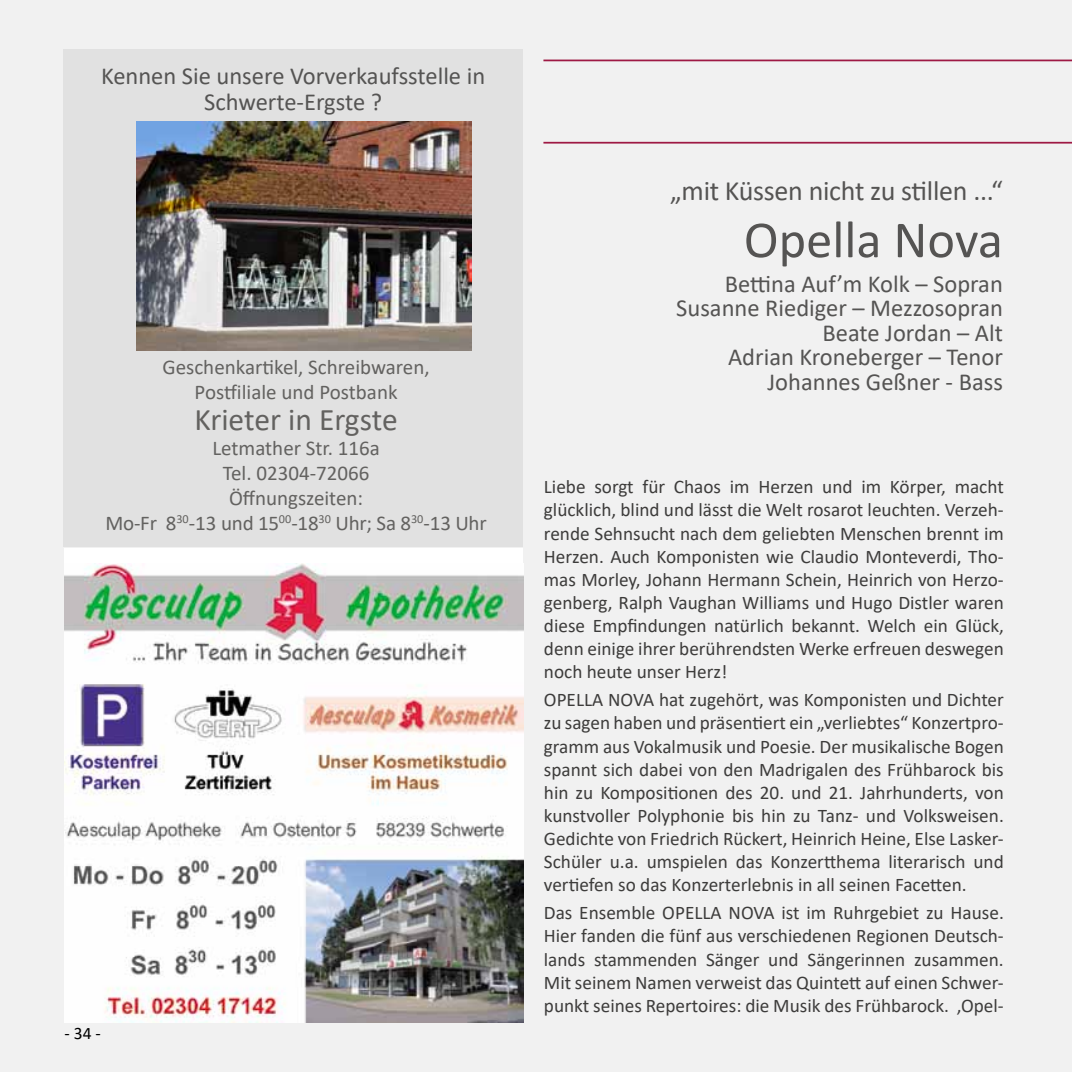
<style>
.page{position:relative;width:1072px;height:1072px;background:#fff}
.page>*{position:absolute;margin:0;border:0;box-sizing:border-box;transform-origin:0 0}
.t1{font:52.5px "Calibri";color:#555453}
.t2{font:31.5px "Calibri";letter-spacing:-.005em;color:#636260}
.t3{font:28px "Calibri";letter-spacing:-.01em;color:#555453}
.t4{font:24.5px/24.5px "Calibri";color:#555453;text-align:right}
.t5{font:21px/25.2px "Calibri";color:#636260;text-align:center}
.t6{font:19.25px/23.1px "Calibri";color:#3d3c3b;text-align:justify}
.t7{font:17.5px "Calibri";color:#000}
</style>
<div class="page">
<div style="left:0;top:0;width:1071px;height:1071px;background:#f1f1f1"></div>
<div style="left:64px;top:547px;width:458px;height:474px;background:#fff"></div>
<hr style="left:543px;top:60px;width:528px;height:1px;background:#9e1944">
<hr style="left:543px;top:142px;width:528px;height:2px;background:#9e1944">
<div style="left:64px;top:50px;width:458px;height:497px;background:#e1e1e1"></div>
<img style="left:136px;top:121px;width:335px;height:230px">
<img style="left:64px;top:563px;width:459px;height:459px">
<p class="t4" style="left:101px;top:62px;width:385px;line-height:26.2px;text-align:center">Kennen Sie unsere Vorverkaufsstelle in<br>Schwerte-Ergste ?</p>
<p class="t5" style="left:162px;top:353px;width:269px">Geschenkartikel, Schreibwaren,<br>Postfiliale und Postbank</p>
<h2 class="t2" style="left:194px;top:398px;width:205px">Krieter in Ergste</h2>
<p class="t5" style="left:105px;top:434px;width:383px">Letmather Str. 116a<br>Tel. 02304-72066<br>Öffnungszeiten:<br>Mo-Fr 8<sup>30</sup>-13 und 15<sup>00</sup>-18<sup>30</sup> Uhr; Sa 8<sup>30</sup>-13 Uhr</p>
<p class="t7" style="left:64px;top:1021px;width:38px">-34-</p>
<h3 class="t3" style="left:670px;top:171px;width:334px">„mit Küssen nicht zu stillen ...“</h3>
<h1 class="t1" style="left:743px;top:203px;width:261px">Opella Nova</h1>
<p class="t4" style="left:676px;top:270px;width:328px">Bettina Auf’m Kolk – Sopran<br>Susanne Riediger – Mezzosopran<br>Beate Jordan – Alt<br>Adrian Kroneberger – Tenor<br>Johannes Geßner - Bass</p>
<p class="t6" style="left:544px;top:475px;width:461px">Liebe sorgt für Chaos im Herzen und im Körper, macht glücklich, blind und lässt die Welt rosarot leuchten. Verzeh&shy;rende Sehnsucht nach dem geliebten Menschen brennt im Herzen. Auch Komponisten wie Claudio Monteverdi, Tho&shy;mas Morley, Johann Hermann Schein, Heinrich von Herzo&shy;genberg, Ralph Vaughan Williams und Hugo Distler waren diese Empfindungen natürlich bekannt. Welch ein Glück, denn einige ihrer berührendsten Werke erfreuen deswegen noch heute unser Herz!</p>
<p class="t6" style="left:544px;top:688px;width:461px">OPELLA NOVA hat zugehört, was Komponisten und Dichter zu sagen haben und präsentiert ein „verliebtes“ Konzertpro&shy;gramm aus Vokalmusik und Poesie. Der musikalische Bogen spannt sich dabei von den Madrigalen des Frühbarock bis hin zu Kompositionen des 20. und 21. Jahrhunderts, von kunstvoller Polyphonie bis hin zu Tanz- und Volksweisen.<br>Gedichte von Friedrich Rückert, Heinrich Heine, Else Lasker-Schüler u.a. umspielen das Konzertthema literarisch und vertiefen so das Konzerterlebnis in all seinen Facetten.</p>
<p class="t6" style="left:544px;top:900px;width:461px">Das Ensemble OPELLA NOVA ist im Ruhrgebiet zu Hause.<br>Hier fanden die fünf aus verschiedenen Regionen Deutsch&shy;lands stammenden Sänger und Sängerinnen zusammen.<br>Mit seinem Namen verweist das Quintett auf einen Schwer&shy;punkt seines Repertoires: die Musik des Frühbarock. ‚Opel-</p>
</div>
